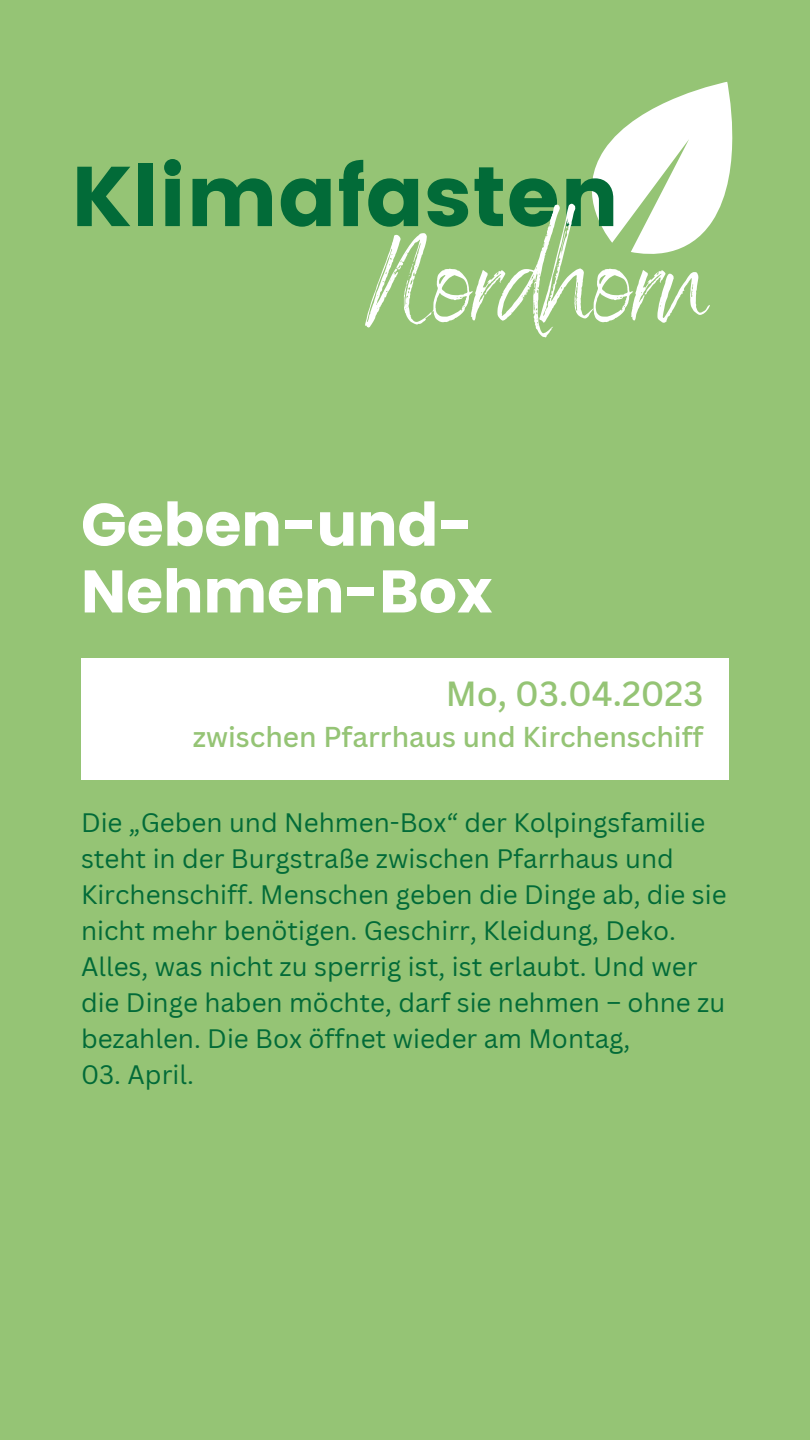
<style>
.page{position:relative;width:810px;height:1440px;background:#95c475}
.page>*{position:absolute;margin:0;border:0;box-sizing:border-box;transform-origin:0 0}
.t1{font:133px "Benedict";color:#fff}
.t2{font:84.6px "Poppins";color:#026b38}
.t3{font:700 60px/66.8px "Poppins";color:#fff}
.t4{font:44.1px "Abhaya Libre";color:#95c475}
.t5{font:500 34px "Canva Sans";color:#95c475}
.t6{font:500 28px "Canva Sans";color:#95c475}
.t7{font:26px/36px "Canva Sans";color:#026b38}
</style>
<div class="page">
<svg style="left:591px;top:82px;width:142px;height:172px"></svg>
<div style="left:81px;top:658px;width:648px;height:122px;background:#fff"></div>
<h2 class="t2" style="left:71px;top:147px;width:550px">Klimafasten</h2>
<h1 class="t1" style="left:366px;top:194px;width:344px">Nordhorn</h1>
<h3 class="t3" style="left:81px;top:491px;width:413px">Geben-und-<br>Nehmen-Box</h3>
<h3 class="t5" style="left:446px;top:669px;width:259px">Mo, 03.04.2023</h3>
<p class="t6" style="left:193px;top:717px;width:512px">zwischen Pfarrhaus und Kirchenschiff</p>
<h3 class="t4" style="left:86px;top:701px;width:447px">Sa, 11.03.2023 | 09:30 Uhr</h3>
<p class="t7" style="left:81px;top:804px;width:647px">Die „Geben und Nehmen-Box“ der Kolpingsfamilie steht in der Burgstraße zwischen Pfarrhaus und Kirchenschiff. Menschen geben die Dinge ab, die sie nicht mehr benötigen. Geschirr, Kleidung, Deko.<br>Alles, was nicht zu sperrig ist, ist erlaubt. Und wer die Dinge haben möchte, darf sie nehmen – ohne zu bezahlen. Die Box öffnet wieder am Montag,</p>
<p class="t7" style="left:81px;top:1056px;width:114px">03. April.</p>
</div>
